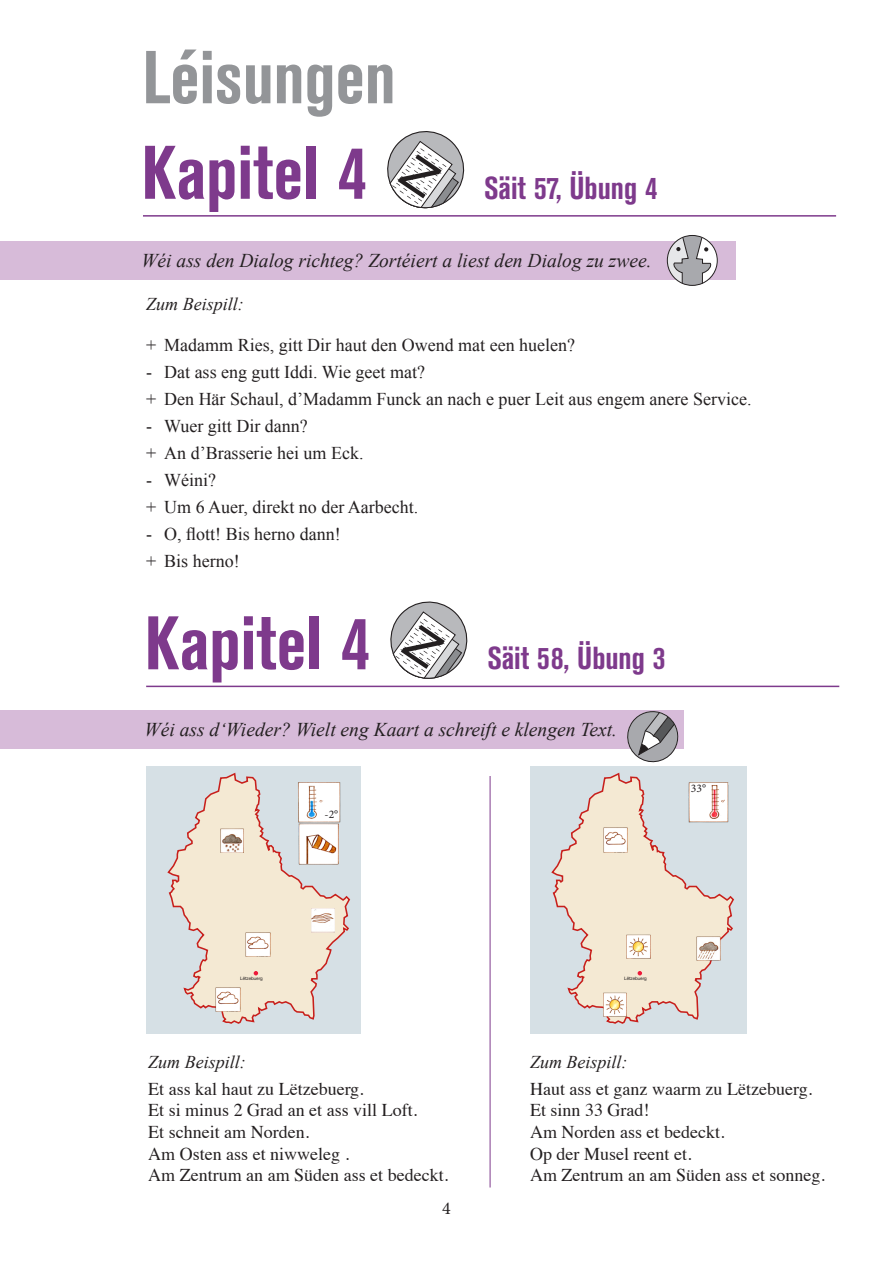
<style>
.page{position:relative;width:893px;height:1263px;background:#fff}
.page>*{position:absolute;margin:0;border:0;box-sizing:border-box;transform-origin:0 0}
.t1{font:700 condensed 75px "Akzidenz Grotesk BE";color:#7e3a8c}
.t2{font:700 condensed 74.1px "Akzidenz Grotesk BE";color:#939598}
.t3{font:700 condensed 31.5px "Akzidenz Grotesk BE";color:#7e3a8c}
.List_Paragraph{font:italic 19.5px "Times New Roman";color:#231f20}
.t4{font:18px "Times New Roman";color:#231f20}
.t5{font:18px "Times";color:#231f20}
.t6{font:italic 18px "Times New Roman";color:#231f20}
.t7{font:18px "Minion Pro";color:#231f20}
.t8{font:11.7px "Minion Pro";color:#231f20}
.t9{font:4.65px "Helvetica Neue LT Std";letter-spacing:-.015em;color:#231f20}
</style>
<div class="page">
<svg style="left:387px;top:131px;width:78px;height:78px"></svg>
<hr style="left:143px;top:215px;width:693px;height:2px;background:#7e3a8c">
<div style="left:0;top:241px;width:736px;height:39px;background:#d7bbd9"></div>
<svg style="left:667px;top:235px;width:51px;height:51px"></svg>
<svg style="left:390px;top:601px;width:78px;height:78px"></svg>
<hr style="left:146px;top:686px;width:693px;height:1px;background:#7e3a8c">
<div style="left:0;top:710px;width:683px;height:38px;background:#d7bbd9"></div>
<svg style="left:626px;top:711px;width:53px;height:52px"></svg>
<hr style="left:490px;top:776px;width:1px;height:411px;background:#7e3a8c">
<div style="left:530px;top:767px;width:217px;height:267px;background:#d6e0e5"></div>
<svg style="left:552px;top:774px;width:181px;height:249px"></svg>
<img style="left:689px;top:781px;width:39px;height:41px">
<img style="left:627px;top:934px;width:23px;height:24px">
<img style="left:603px;top:828px;width:25px;height:24px">
<img style="left:696px;top:936px;width:25px;height:25px">
<img style="left:603px;top:992px;width:24px;height:25px">
<div style="left:146px;top:767px;width:215px;height:267px;background:#d6e0e5"></div>
<svg style="left:168px;top:774px;width:181px;height:249px"></svg>
<img style="left:246px;top:933px;width:24px;height:24px">
<img style="left:220px;top:828px;width:24px;height:24px">
<img style="left:298px;top:824px;width:41px;height:41px">
<img style="left:298px;top:781px;width:42px;height:41px">
<img style="left:216px;top:987px;width:24px;height:25px">
<img style="left:311px;top:908px;width:24px;height:24px">
<p class="t2" style="left:142px;top:35px;width:255px">Léisungen</p>
<p class="t1" style="left:141px;top:130px;width:227px">Kapitel 4</p>
<p class="t3" style="left:484px;top:170px;width:175px">Säit 57, Übung 4</p>
<p class="List_Paragraph" style="left:141px;top:247px;width:512px">Wéi ass den Dialog richteg? Zortéiert a liest den Dialog zu zwee.</p>
<p class="t6" style="left:146px;top:292px;width:99px">Zum Beispill:</p>
<p class="t4" style="left:146px;top:333px;width:430px">+ Madamm Ries, gitt Dir haut den Owend mat een huelen?</p>
<p class="t4" style="left:146px;top:360px;width:280px">- Dat ass eng gutt Iddi. Wie geet mat?</p>
<p class="t4" style="left:146px;top:387px;width:607px">+ Den Här Schaul, d’Madamm Funck an nach e puer Leit aus engem anere Service.</p>
<p class="t4" style="left:146px;top:414px;width:163px">- Wuer gitt Dir dann?</p>
<p class="t4" style="left:146px;top:441px;width:219px">+ An d’Brasserie hei um Eck.</p>
<p class="t4" style="left:146px;top:468px;width:71px">- Wéini?</p>
<p class="t4" style="left:146px;top:495px;width:274px">+ Um 6 Auer, direkt no der Aarbecht.</p>
<p class="t4" style="left:146px;top:522px;width:196px">- O, flott! Bis herno dann!</p>
<p class="t4" style="left:146px;top:549px;width:95px">+ Bis herno!</p>
<p class="t1" style="left:145px;top:600px;width:227px">Kapitel 4</p>
<p class="t3" style="left:487px;top:640px;width:179px">Säit 58, Übung 3</p>
<p class="List_Paragraph" style="left:145px;top:716px;width:474px">Wéi ass d‘Wieder? Wielt eng Kaart a schreift e klengen Text.</p>
<p class="t8" style="left:325px;top:806px;width:15px">-2°</p>
<p class="t8" style="left:691px;top:781px;width:17px">33°</p>
<p class="t9" style="left:240px;top:975px;width:24px">Lëtzebuerg</p>
<p class="t9" style="left:624px;top:975px;width:24px">Lëtzebuerg</p>
<p class="t6" style="left:148px;top:1049px;width:99px">Zum Beispill:</p>
<p class="t6" style="left:530px;top:1049px;width:99px">Zum Beispill:</p>
<p class="t5" style="left:148px;top:1072px;width:217px">Et ass kal haut zu Lëtzebuerg.</p>
<p class="t5" style="left:148px;top:1093px;width:270px">Et si minus 2 Grad an et ass vill Loft.</p>
<p class="t5" style="left:148px;top:1115px;width:162px">Et schneit am Norden.</p>
<p class="t5" style="left:148px;top:1137px;width:202px">Am Osten ass et niwweleg .</p>
<p class="t5" style="left:148px;top:1158px;width:301px">Am Zentrum an am Süden ass et bedeckt.</p>
<p class="t7" style="left:442px;top:1196px;width:10px">4</p>
<p class="t5" style="left:530px;top:1072px;width:284px">Haut ass et ganz waarm zu Lëtzebuerg.</p>
<p class="t5" style="left:530px;top:1093px;width:121px">Et sinn 33 Grad!</p>
<p class="t5" style="left:530px;top:1115px;width:196px">Am Norden ass et bedeckt.</p>
<p class="t5" style="left:530px;top:1137px;width:163px">Op der Musel reent et.</p>
<p class="t5" style="left:530px;top:1158px;width:296px">Am Zentrum an am Süden ass et sonneg.</p>
</div>
